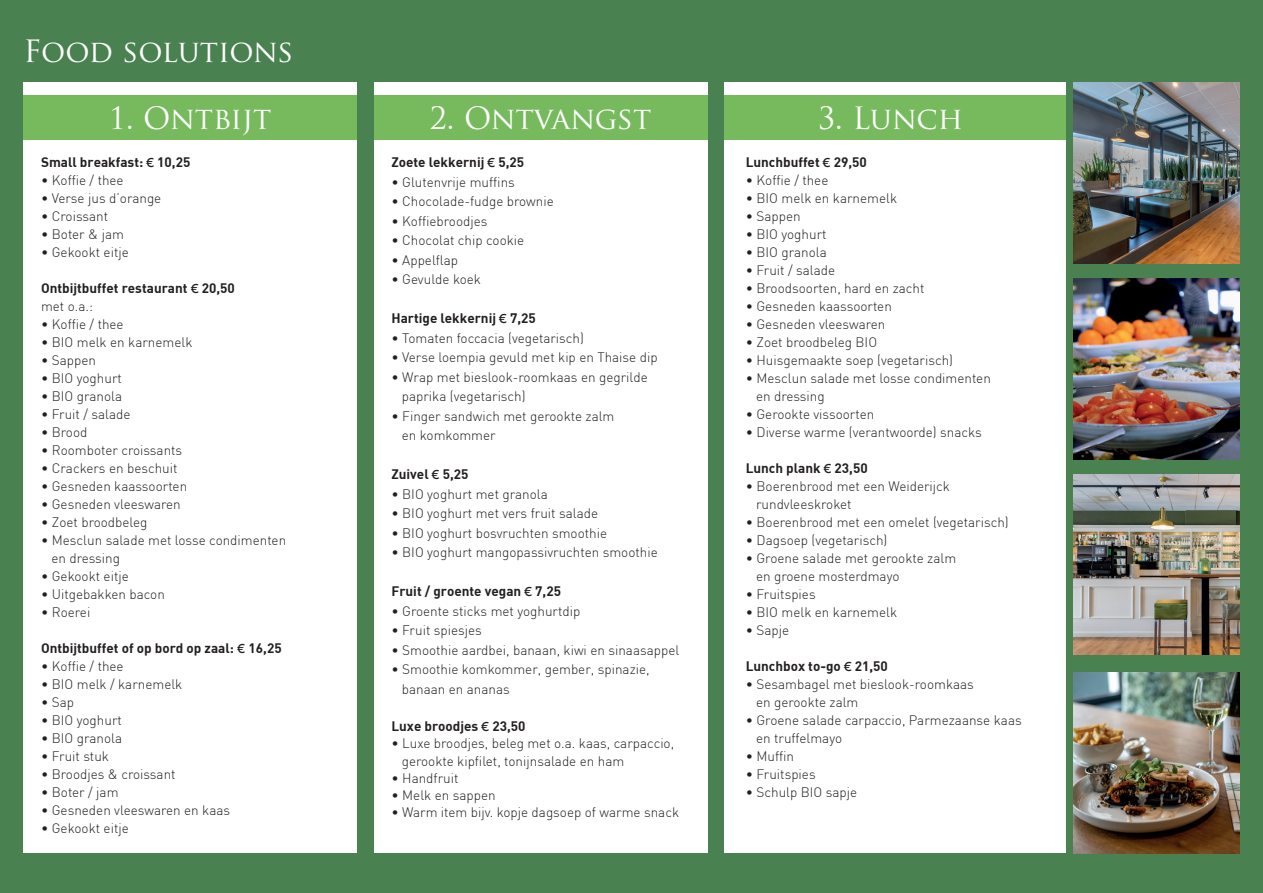
<style>
.page{position:relative;width:1263px;height:893px;background:#498250}
.page>*{position:absolute;margin:0;border:0;box-sizing:border-box;transform-origin:0 0}
.t1{font:30px "Trajan Pro";color:#fff}
.t2{font:300 13.5px/18px "DIN";color:#231f20}
.t3{font:13.5px "DIN Bold";color:#231f20}
.s1{font-family:"Futura PT";font-weight:500}
</style>
<div class="page">
<div style="left:23px;top:83px;width:334px;height:770px;background:#fff"></div>
<div style="left:23px;top:96px;width:334px;height:44px;background:#76ba5d"></div>
<div style="left:374px;top:83px;width:333px;height:770px;background:#fff"></div>
<div style="left:374px;top:96px;width:333px;height:44px;background:#76ba5d"></div>
<div style="left:724px;top:83px;width:342px;height:770px;background:#fff"></div>
<div style="left:724px;top:96px;width:342px;height:44px;background:#76ba5d"></div>
<img style="left:1074px;top:83px;width:165px;height:180px">
<img style="left:1074px;top:278px;width:165px;height:181px">
<img style="left:1074px;top:474px;width:165px;height:181px">
<img style="left:1074px;top:672px;width:165px;height:181px">
<h1 class="t1" style="left:23px;top:32px;width:272px">Food solutions</h1>
<h1 class="t1" style="left:109px;top:99px;width:164px">1. Ontbijt</h1>
<p class="t3" style="left:41px;top:154px;width:151px">Small breakfast: <span class="s1">€</span> 10,25</p>
<p class="t2" style="left:41px;top:171px;width:84px">• Koffie / thee</p>
<p class="t2" style="left:41px;top:189px;width:122px">• Verse jus d’orange</p>
<p class="t2" style="left:41px;top:207px;width:69px">• Croissant</p>
<p class="t2" style="left:41px;top:225px;width:84px">• Boter &amp; jam</p>
<p class="t2" style="left:41px;top:243px;width:89px">• Gekookt eitje</p>
<p class="t3" style="left:41px;top:280px;width:195px">Ontbijtbuffet restaurant <span class="s1">€</span> 20,50</p>
<p class="t2" style="left:41px;top:297px;width:53px">met o.a.:</p>
<p class="t2" style="left:41px;top:315px;width:84px">• Koffie / thee</p>
<p class="t2" style="left:41px;top:333px;width:153px">• BIO melk en karnemelk</p>
<p class="t2" style="left:41px;top:351px;width:56px">• Sappen</p>
<p class="t2" style="left:41px;top:369px;width:82px">• BIO yoghurt</p>
<p class="t2" style="left:41px;top:387px;width:83px">• BIO granola</p>
<p class="t2" style="left:41px;top:405px;width:91px">• Fruit / salade</p>
<p class="t2" style="left:41px;top:423px;width:48px">• Brood</p>
<p class="t2" style="left:41px;top:441px;width:143px">• Roomboter croissants</p>
<p class="t2" style="left:41px;top:459px;width:138px">• Crackers en beschuit</p>
<p class="t2" style="left:41px;top:477px;width:148px">• Gesneden kaassoorten</p>
<p class="t2" style="left:41px;top:495px;width:141px">• Gesneden vleeswaren</p>
<p class="t2" style="left:41px;top:513px;width:108px">• Zoet broodbeleg</p>
<p class="t2" style="left:51px;top:531px;width:236px;text-indent:-10px">• Mesclun salade met losse condimenten en dressing</p>
<p class="t2" style="left:41px;top:567px;width:89px">• Gekookt eitje</p>
<p class="t2" style="left:41px;top:585px;width:125px">• Uitgebakken bacon</p>
<p class="t2" style="left:41px;top:603px;width:51px">• Roerei</p>
<p class="t3" style="left:41px;top:639px;width:242px">Ontbijtbuffet of op bord op zaal: <span class="s1">€</span> 16,25</p>
<p class="t2" style="left:41px;top:657px;width:84px">• Koffie / thee</p>
<p class="t2" style="left:41px;top:675px;width:143px">• BIO melk / karnemelk</p>
<p class="t2" style="left:41px;top:693px;width:35px">• Sap</p>
<p class="t2" style="left:41px;top:711px;width:82px">• BIO yoghurt</p>
<p class="t2" style="left:41px;top:729px;width:83px">• BIO granola</p>
<p class="t2" style="left:41px;top:747px;width:69px">• Fruit stuk</p>
<p class="t2" style="left:41px;top:765px;width:136px">• Broodjes &amp; croissant</p>
<p class="t2" style="left:41px;top:783px;width:79px">• Boter / jam</p>
<p class="t2" style="left:41px;top:801px;width:191px">• Gesneden vleeswaren en kaas</p>
<p class="t2" style="left:41px;top:819px;width:89px">• Gekookt eitje</p>
<h1 class="t1" style="left:430px;top:99px;width:223px">2. Ontvangst</h1>
<p class="t3" style="left:391px;top:154px;width:134px">Zoete lekkernij <span class="s1">€</span> 5,25</p>
<p class="t2" style="left:391px;top:173px;width:125px">• Glutenvrije muffins</p>
<p class="t2" style="left:391px;top:192px;width:164px">• Chocolade-fudge brownie</p>
<p class="t2" style="left:391px;top:212px;width:98px">• Koffiebroodjes</p>
<p class="t2" style="left:391px;top:231px;width:134px">• Chocolat chip cookie</p>
<p class="t2" style="left:391px;top:251px;width:68px">• Appelflap</p>
<p class="t2" style="left:391px;top:270px;width:91px">• Gevulde koek</p>
<p class="t3" style="left:391px;top:310px;width:146px">Hartige lekkernij <span class="s1">€</span> 7,25</p>
<p class="t2" style="left:391px;top:329px;width:194px">• Tomaten foccacia (vegetarisch)</p>
<p class="t2" style="left:391px;top:348px;width:268px">• Verse loempia gevuld met kip en Thaise dip</p>
<p class="t2" style="left:402px;top:367px;width:248px;line-height:19.5px;text-indent:-10px">• Wrap met bieslook-roomkaas en gegrilde paprika (vegetarisch)</p>
<p class="t2" style="left:402px;top:406px;width:214px;line-height:19.5px;text-indent:-10px">• Finger sandwich met gerookte zalm en komkommer</p>
<p class="t3" style="left:391px;top:465px;width:78px">Zuivel <span class="s1">€</span> 5,25</p>
<p class="t2" style="left:391px;top:485px;width:158px">• BIO yoghurt met granola</p>
<p class="t2" style="left:391px;top:504px;width:208px">• BIO yoghurt met vers fruit salade</p>
<p class="t2" style="left:391px;top:524px;width:217px">• BIO yoghurt bosvruchten smoothie</p>
<p class="t2" style="left:391px;top:543px;width:268px">• BIO yoghurt mangopassivruchten smoothie</p>
<p class="t3" style="left:391px;top:582px;width:171px">Fruit / groente vegan <span class="s1">€</span> 7,25</p>
<p class="t2" style="left:391px;top:602px;width:190px">• Groente sticks met yoghurtdip</p>
<p class="t2" style="left:391px;top:621px;width:92px">• Fruit spiesjes</p>
<p class="t2" style="left:391px;top:641px;width:289px">• Smoothie aardbei, banaan, kiwi en sinaasappel</p>
<p class="t2" style="left:402px;top:659px;width:249px;line-height:19.5px;text-indent:-10px">• Smoothie komkommer, gember, spinazie, banaan en ananas</p>
<p class="t3" style="left:391px;top:717px;width:135px">Luxe broodjes <span class="s1">€</span> 23,50</p>
<p class="t2" style="left:402px;top:735px;width:274px;line-height:17.2px;text-indent:-10px">• Luxe broodjes, beleg met o.a. kaas, carpaccio, gerookte kipfilet, tonijnsalade en ham</p>
<p class="t2" style="left:391px;top:769px;width:69px">• Handfruit</p>
<p class="t2" style="left:391px;top:786px;width:106px">• Melk en sappen</p>
<p class="t2" style="left:391px;top:803px;width:289px">• Warm item bijv. kopje dagsoep of warme snack</p>
<h1 class="t1" style="left:818px;top:99px;width:147px">3. Lunch</h1>
<p class="t3" style="left:746px;top:154px;width:123px">Lunchbuffet <span class="s1">€</span> 29,50</p>
<p class="t2" style="left:746px;top:171px;width:84px">• Koffie / thee</p>
<p class="t2" style="left:746px;top:189px;width:153px">• BIO melk en karnemelk</p>
<p class="t2" style="left:746px;top:207px;width:56px">• Sappen</p>
<p class="t2" style="left:746px;top:225px;width:82px">• BIO yoghurt</p>
<p class="t2" style="left:746px;top:243px;width:83px">• BIO granola</p>
<p class="t2" style="left:746px;top:261px;width:91px">• Fruit / salade</p>
<p class="t2" style="left:746px;top:279px;width:180px">• Broodsoorten, hard en zacht</p>
<p class="t2" style="left:746px;top:297px;width:148px">• Gesneden kaassoorten</p>
<p class="t2" style="left:746px;top:315px;width:141px">• Gesneden vleeswaren</p>
<p class="t2" style="left:746px;top:333px;width:133px">• Zoet broodbeleg BIO</p>
<p class="t2" style="left:746px;top:351px;width:209px">• Huisgemaakte soep (vegetarisch)</p>
<p class="t2" style="left:756px;top:369px;width:236px;text-indent:-10px">• Mesclun salade met losse condimenten en dressing</p>
<p class="t2" style="left:746px;top:405px;width:130px">• Gerookte vissoorten</p>
<p class="t2" style="left:746px;top:423px;width:238px">• Diverse warme (verantwoorde) snacks</p>
<p class="t3" style="left:746px;top:459px;width:123px">Lunch plank <span class="s1">€</span> 23,50</p>
<p class="t2" style="left:756px;top:477px;width:195px;text-indent:-10px">• Boerenbrood met een Weiderijck rundvleeskroket</p>
<p class="t2" style="left:746px;top:513px;width:265px">• Boerenbrood met een omelet (vegetarisch)</p>
<p class="t2" style="left:746px;top:531px;width:143px">• Dagsoep (vegetarisch)</p>
<p class="t2" style="left:756px;top:549px;width:202px;text-indent:-10px">• Groene salade met gerookte zalm en groene mosterdmayo</p>
<p class="t2" style="left:746px;top:585px;width:71px">• Fruitspies</p>
<p class="t2" style="left:746px;top:603px;width:153px">• BIO melk en karnemelk</p>
<p class="t2" style="left:746px;top:621px;width:45px">• Sapje</p>
<p class="t3" style="left:746px;top:657px;width:144px">Lunchbox to-go <span class="s1">€</span> 21,50</p>
<p class="t2" style="left:756px;top:675px;width:219px;text-indent:-10px">• Sesambagel met bieslook-roomkaas en gerookte zalm</p>
<p class="t2" style="left:756px;top:711px;width:267px;text-indent:-10px">• Groene salade carpaccio, Parmezaanse kaas en truffelmayo</p>
<p class="t2" style="left:746px;top:747px;width:50px">• Muffin</p>
<p class="t2" style="left:746px;top:765px;width:71px">• Fruitspies</p>
<p class="t2" style="left:746px;top:783px;width:113px">• Schulp BIO sapje</p>
</div>
